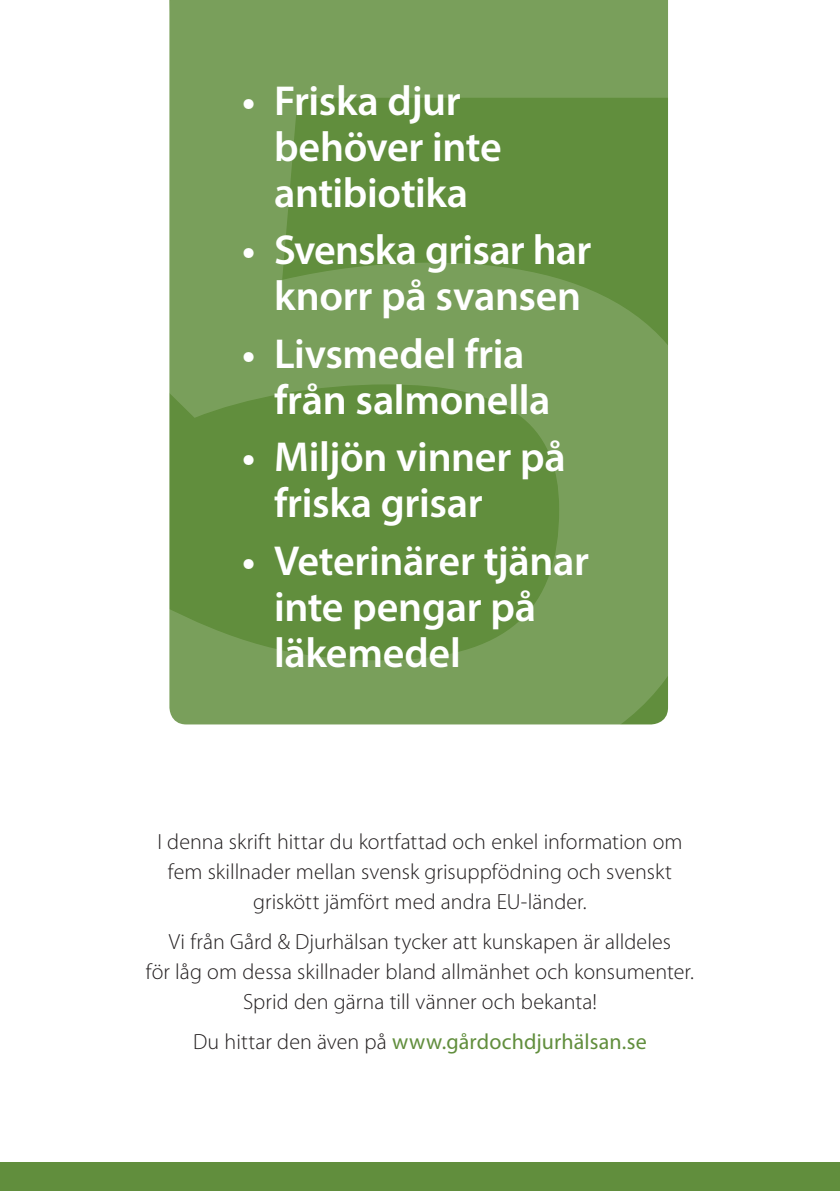
<style>
.page{position:relative;width:840px;height:1191px;background:#fff}
.page>*{position:absolute;margin:0;border:0;box-sizing:border-box;transform-origin:0 0}
.t1{font:600 42px/46px "Myriad Pro";letter-spacing:-.01em;color:#fff}
.t2{font:300 22px/30px "Myriad Pro";color:#231f20;text-align:center}
.t3{font:22px "Myriad Pro";letter-spacing:.005em;color:#618e3d}
.s1{font-weight:300;color:#231f20}
</style>
<div class="page">
<div style="left:0;top:1162px;width:839px;height:29px;background:#618e3d"></div>
<svg style="left:169px;top:0;width:499px;height:725px;background:#6e974d"></svg>
<h1 class="t1" style="left:274px;top:77px;width:229px;text-indent:-32px">• Friska djur behöver inte antibiotika</h1>
<h1 class="t1" style="left:242px;top:226px;width:350px;text-align:center">• Svenska grisar har knorr på svansen</h1>
<h1 class="t1" style="left:274px;top:330px;width:278px;text-indent:-32px">• Livsmedel fria från salmonella</h1>
<h1 class="t1" style="left:274px;top:433px;width:293px;text-indent:-32px">• Miljön vinner på friska grisar</h1>
<h1 class="t1" style="left:274px;top:536px;width:316px;text-indent:-32px">• Veterinärer tjänar inte pengar på läkemedel</h1>
<p class="t2" style="left:157px;top:826px;width:526px">I denna skrift hittar du kortfattad och enkel information om fem skillnader mellan svensk grisuppfödning och svenskt griskött jämfört med andra EU-länder.</p>
<p class="t2" style="left:146px;top:926px;width:549px">Vi från Gård &amp; Djurhälsan tycker att kunskapen är alldeles<br>för låg om dessa skillnader bland allmänhet och konsumenter.<br>Sprid den gärna till vänner och bekanta!</p>
<p class="t3" style="left:193px;top:1027px;width:455px"><span class="s1">Du hittar den även på</span> www.gårdochdjurhälsan.se</p>
</div>
